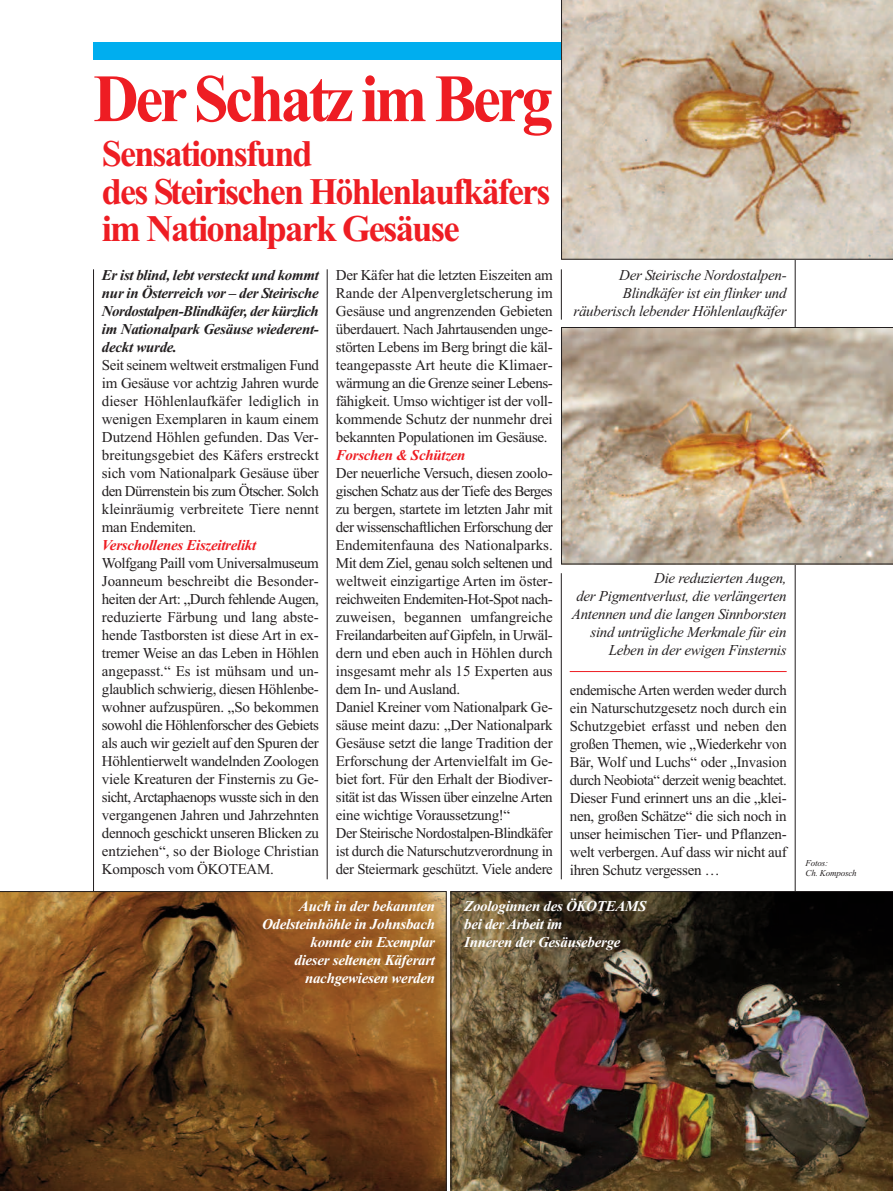
<style>
.page{position:relative;width:893px;height:1191px;background:#fff}
.page>*{position:absolute;margin:0;border:0;box-sizing:border-box;transform-origin:0 0}
.t1{font:700 67.5px "Times New Roman";letter-spacing:-.055em;color:#ee1d23;scale:.93 1}
.t2{font:700 37.5px/37.5px "Times New Roman";letter-spacing:-.05em;color:#ee1d23;scale:.96 1}
.t3{font:15px/18px "Times New Roman";letter-spacing:-.02em;color:#231f20;text-align:justify}
.t4{font:italic 15px/18px "Times New Roman";letter-spacing:-.02em;color:#231f20;text-align:right}
.t5{font:italic 700 15px/18px "Times New Roman";letter-spacing:-.02em;color:#fff;text-align:right}
.t6{font:italic 700 15px/18px "Times New Roman";letter-spacing:-.02em;color:#231f20;text-align:justify}
.t7{font:italic 700 15px "Times New Roman";letter-spacing:-.02em;color:#ee1d23}
.t8{font:italic 9px/9.8px "Times New Roman";letter-spacing:-.02em;color:#231f20}
</style>
<div class="page">
<div style="left:93px;top:43px;width:702px;height:17px;background:#00aeef"></div>
<hr style="left:327px;top:269px;width:1px;height:610px;background:#231f20">
<hr style="left:561px;top:269px;width:1px;height:51px;background:#231f20">
<hr style="left:795px;top:60px;width:1px;height:1067px;background:#231f20">
<hr style="left:93px;top:269px;width:1px;height:858px;background:#231f20">
<svg style="left:561px;top:0;width:332px;height:259px;background:#cab7a2"></svg>
<img style="left:561px;top:327px;width:332px;height:237px">
<hr style="left:570px;top:671px;width:217px;height:1px;background:#ee1d23">
<svg style="left:0;top:891px;width:446px;height:300px;background:#72461e"></svg>
<img style="left:451px;top:891px;width:442px;height:300px">
<hr style="left:561px;top:573px;width:1px;height:306px;background:#231f20">
<h1 class="t1" style="left:94px;top:58px;width:495px">Der Schatz im Berg</h1>
<h2 class="t2" style="left:102px;top:134px;width:469px">Sensationsfund<br>des Steirischen Höhlenlaufkäfers im Nationalpark Gesäuse</h2>
<p class="t6" style="left:102px;top:265px;width:218px">Er ist blind, lebt versteckt und kommt nur in Österreich vor – der Steirische Nordostalpen-Blindkäfer, der kürzlich im Nationalpark Gesäuse wiederent&shy;deckt wurde.</p>
<p class="t3" style="left:102px;top:355px;width:218px">Seit seinem weltweit erstmaligen Fund im Gesäuse vor achtzig Jahren wurde dieser Höhlenlaufkäfer lediglich in wenigen Exemplaren in kaum einem Dutzend Höhlen gefunden. Das Ver&shy;breitungsgebiet des Käfers erstreckt sich vom Nationalpark Gesäuse über den Dürrenstein bis zum Ötscher. Solch kleinräumig verbreitete Tiere nennt man Endemiten.</p>
<p class="t7" style="left:102px;top:536px;width:156px">Verschollenes Eiszeitrelikt</p>
<p class="t3" style="left:102px;top:553px;width:218px">Wolfgang Paill vom Universalmuseum Joanneum beschreibt die Besonder&shy;heiten derArt: „Durch fehlendeAugen, reduzierte Färbung und lang abste&shy;hende Tastborsten ist diese Art in ex&shy;tremer Weise an das Leben in Höhlen angepasst.“ Es ist mühsam und un&shy;glaublich schwierig, diesen Höhlenbe&shy;wohner aufzuspüren. „So bekommen sowohl die Höhlenforscher des Gebiets als auch wir gezielt auf den Spuren der Höhlentierwelt wandelnden Zoologen viele Kreaturen der Finsternis zu Ge&shy;sicht,Arctaphaenops wusste sich in den vergangenen Jahren und Jahrzehnten dennoch geschickt unseren Blicken zu entziehen“, so der Biologe Christian Komposch vom ÖKOTEAM.</p>
<p class="t3" style="left:336px;top:265px;width:218px">Der Käfer hat die letzten Eiszeiten am Rande der Alpenvergletscherung im Gesäuse und angrenzenden Gebieten überdauert. Nach Jahrtausenden unge&shy;störten Lebens im Berg bringt die käl&shy;teangepasste Art heute die Klimaer&shy;wärmung an die Grenze seiner Lebens&shy;fähigkeit. Umso wichtiger ist der voll&shy;kommende Schutz der nunmehr drei bekannten Populationen im Gesäuse.</p>
<p class="t7" style="left:336px;top:446px;width:131px">Forschen &amp; Schützen</p>
<p class="t3" style="left:336px;top:463px;width:218px;text-align:left">Der neuerliche Versuch, diesen zoolo&shy;gischen Schatz aus der Tiefe des Berges zu bergen, startete im letzten Jahr mit der wissenschaftlichen Erforschung der Endemitenfauna des Nationalparks.<br>Mit dem Ziel, genau solch seltenen und weltweit einzigartige Arten im öster&shy;reichweiten Endemiten-Hot-Spot nach&shy;zuweisen, begannen umfangreiche Freilandarbeiten auf Gipfeln, in Urwäl&shy;dern und eben auch in Höhlen durch insgesamt mehr als 15 Experten aus dem In- und Ausland.<br>Daniel Kreiner vom Nationalpark Ge&shy;säuse meint dazu: „Der Nationalpark Gesäuse setzt die lange Tradition der Erforschung der Artenvielfalt im Ge&shy;biet fort. Für den Erhalt der Biodiver&shy;sität ist das Wissen über einzelneArten eine wichtige Voraussetzung!“<br>Der Steirische Nordostalpen-Blindkäfer ist durch die Naturschutzverordnung in der Steiermark geschützt. Viele andere</p>
<p class="t4" style="left:574px;top:265px;width:215px">Der Steirische Nordostalpen-<br>Blindkäfer ist ein flinker und räuberisch lebender Höhlenlaufkäfer</p>
<p class="t4" style="left:572px;top:568px;width:216px">Die reduzierten Augen,<br>der Pigmentverlust, die verlängerten<br>Antennen und die langen Sinnborsten sind untrügliche Merkmale für ein<br>Leben in der ewigen Finsternis</p>
<p class="t3" style="left:570px;top:681px;width:218px">endemischeArten werden weder durch ein Naturschutzgesetz noch durch ein Schutzgebiet erfasst und neben den großen Themen, wie „Wiederkehr von Bär, Wolf und Luchs“ oder „Invasion durch Neobiota“ derzeit wenig beachtet.<br>Dieser Fund erinnert uns an die „klei&shy;nen, großen Schätze“ die sich noch in unser heimischen Tier- und Pflanzen&shy;welt verbergen. Auf dass wir nicht auf ihren Schutz vergessen …</p>
<p class="t5" style="left:262px;top:896px;width:175px">Auch in der bekannten<br>Odelsteinhöhle in Johnsbach konnte ein Exemplar<br>dieser seltenen Käferart nachgewiesen werden</p>
<p class="t5" style="left:464px;top:896px;width:184px;text-align:left">Zoologinnen des ÖKOTEAMS bei der Arbeit im<br>Inneren der Gesäuseberge</p>
<p class="t8" style="left:806px;top:858px;width:53px">Fotos:<br>Ch. Komposch</p>
</div>
